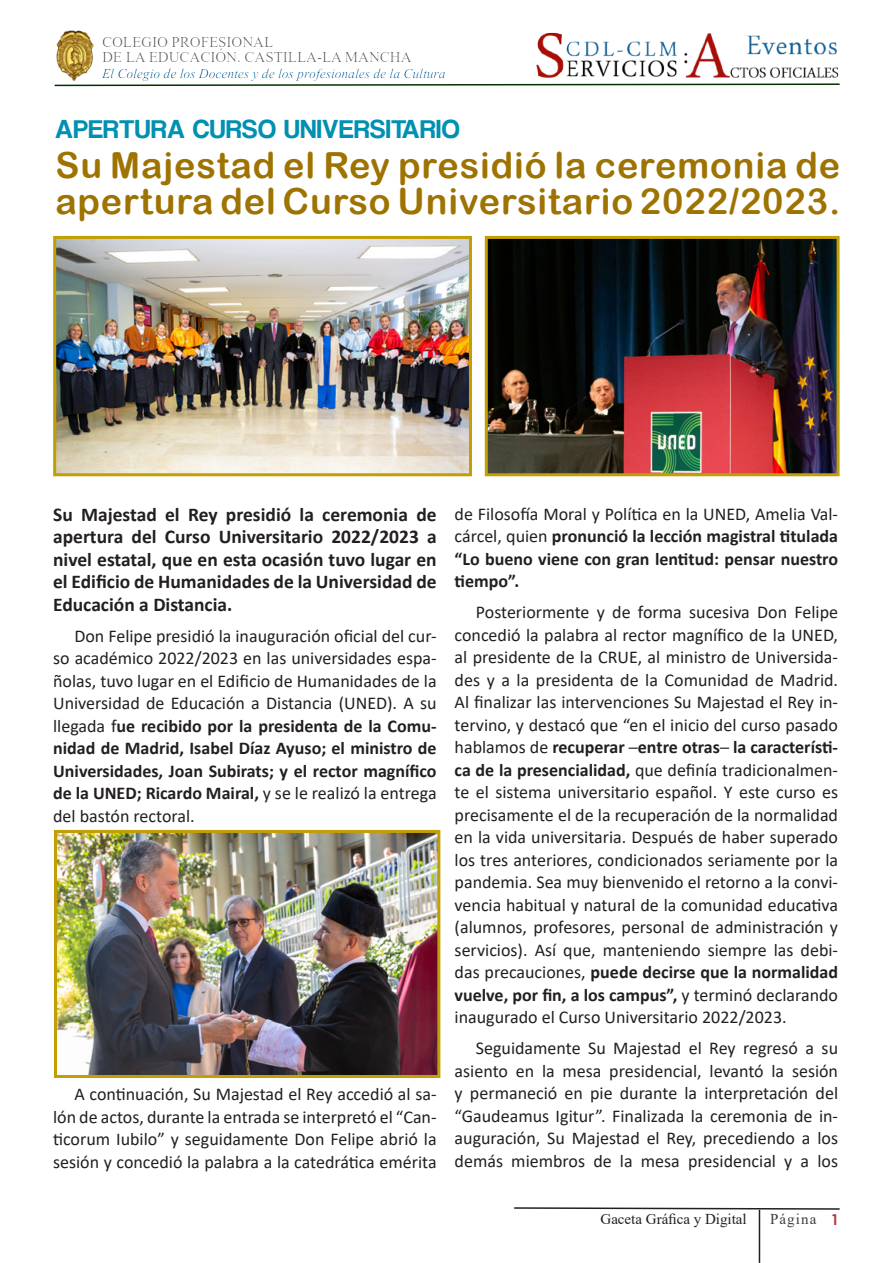
<style>
.page{position:relative;width:893px;height:1263px;background:#fff}
.page>*{position:absolute;margin:0;border:0;box-sizing:border-box;transform-origin:0 0}
.t1{font:36px/36px "Arial Rounded MT Bold";letter-spacing:.025em;color:#9e7302}
.t2{font:27px "Coolvetica Rg";letter-spacing:.025em;color:#0090b1}
.List_Paragraph{font:700 19.5px/22.5px "Calibri";color:#231f20;text-align:justify}
.List_Paragraph-2{font:18px/22.5px "Calibri";color:#231f20;text-align:justify}
.List_Paragraph-3{font:700 18px/22.5px "Calibri";color:#231f20;text-align:justify}
.t3{font:16.8px "Vijaya";color:#0062a1}
.t4{font:15px/15.5px "Times New Roman";color:#6c6d70}
.t5{font:15px "Times New Roman";color:#231f20}
.t6{font:15px "Times New Roman";letter-spacing:.075em;color:#3e3e3f}
.s1{font-weight:700}
.s2{font-weight:400}
.s3{font-family:"Century Gothic";font-weight:700;color:#b63947}
</style>
<div class="page">
<svg style="left:54px;top:83px;width:786px;height:4px"></svg>
<img style="left:56px;top:31px;width:38px;height:50px">
<svg style="left:514px;top:1207px;width:326px;height:3px"></svg>
<hr style="left:759px;top:1210px;width:1px;height:53px;background:#231f20">
<img style="left:536px;top:32px;width:303px;height:46px">
<img style="left:57px;top:240px;width:411px;height:232px">
<div style="left:53px;top:236px;width:419px;height:240px;border:3px solid #c39f06"></div>
<img style="left:489px;top:240px;width:347px;height:232px">
<div style="left:485px;top:236px;width:355px;height:240px;border:3px solid #c39f06"></div>
<img style="left:58px;top:834px;width:378px;height:240px">
<div style="left:54px;top:830px;width:386px;height:248px;border:3px solid #c39f06"></div>
<p class="t4" style="left:102px;top:33px;width:311px">COLEGIO PROFESIONAL<br>DE LA EDUCACIÓN. CASTILLA-LA MANCHA</p>
<p class="t3" style="left:102px;top:60px;width:345px">El Colegio de los Docentes y de los profesionales de la Cultura</p>
<p class="t2" style="left:56px;top:113px;width:406px">APERTURA CURSO UNIVERSITARIO</p>
<p class="t1" style="left:56px;top:147px;width:786px">Su Majestad el Rey presidió la ceremonia de apertura del Curso Universitario 2022/2023.</p>
<p class="List_Paragraph" style="left:53px;top:503px;width:385px">Su Majestad el Rey presidió la ceremonia de apertura del Curso Universitario 2022/2023 a nivel estatal, que en esta ocasión tuvo lugar en el Edificio de Humanidades de la Universidad de Educación a Distancia.</p>
<p class="List_Paragraph-2" style="left:53px;top:624px;width:385px;text-indent:21px">Don Felipe presidió la inauguración oficial del cur&shy;so académico 2022/2023 en las universidades espa&shy;ñolas, tuvo lugar en el Edificio de Humanidades de la Universidad de Educación a Distancia (UNED). A su llegada f<span class="s1">ue recibido por la presidenta de la Comu&shy;nidad de Madrid, Isabel Díaz Ayuso; el ministro de Universidades, Joan Subirats; y el rector magnífico de la UNED; Ricardo Mairal,</span> y se le realizó la entrega del bastón rectoral.</p>
<p class="List_Paragraph-2" style="left:53px;top:1082px;width:385px;text-indent:21px">A continuación, Su Majestad el Rey accedió al sa&shy;lón de actos, durante la entrada se interpretó el “Can&shy;ticorum Iubilo” y seguidamente Don Felipe abrió la sesión y concedió la palabra a la catedrática emérita</p>
<p class="List_Paragraph-3" style="left:455px;top:502px;width:385px"><span class="s2">de Filosofía Moral y Política en la UNED, Amelia Val&shy;cárcel, quien</span> pronunció la lección magistral titulada “Lo bueno viene con gran lentitud: pensar nuestro tiempo”.</p>
<p class="List_Paragraph-2" style="left:455px;top:600px;width:385px;text-indent:21px">Posteriormente y de forma sucesiva Don Felipe concedió la palabra al rector magnífico de la UNED, al presidente de la CRUE, al ministro de Universida&shy;des y a la presidenta de la Comunidad de Madrid.<br>Al finalizar las intervenciones Su Majestad el Rey in&shy;tervino, y destacó que “en el inicio del curso pasado hablamos de <span class="s1">recuperar ─entre otras─ la característi&shy;ca de la presencialidad,</span> que definía tradicionalmen&shy;te el sistema universitario español. Y este curso es precisamente el de la recuperación de la normalidad en la vida universitaria. Después de haber superado los tres anteriores, condicionados seriamente por la pandemia. Sea muy bienvenido el retorno a la convi&shy;vencia habitual y natural de la comunidad educativa (alumnos, profesores, personal de administración y servicios). Así que, manteniendo siempre las debi&shy;das precauciones, <span class="s1">puede decirse que la normalidad vuelve, por fin, a los campus”,</span> y terminó declarando inaugurado el Curso Universitario 2022/2023.</p>
<p class="List_Paragraph-2" style="left:455px;top:1036px;width:385px;text-indent:21px">Seguidamente Su Majestad el Rey regresó a su asiento en la mesa presidencial, levantó la sesión y permaneció en pie durante la interpretación del “Gaudeamus Igitur”. Finalizada la ceremonia de in&shy;auguración, Su Majestad el Rey, precediendo a los demás miembros de la mesa presidencial y a los</p>
<p class="t5" style="left:600px;top:1209px;width:148px">Gaceta Gráfica y Digital</p>
<p class="t6" style="left:770px;top:1208px;width:71px">Página <span class="s3">1</span></p>
</div>
